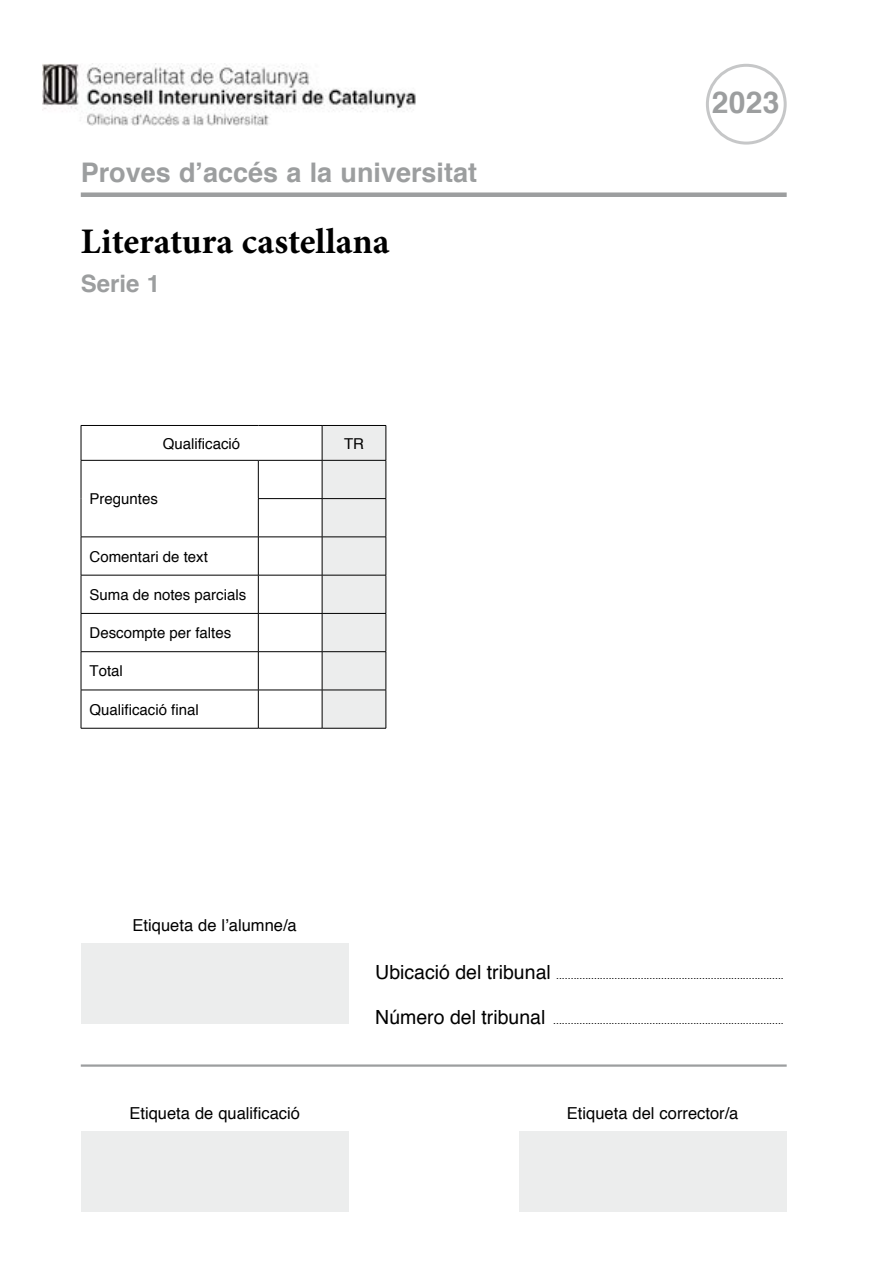
<style>
.page{position:relative;width:893px;height:1263px;background:#fff}
.page>*{position:absolute;margin:0;border:0;box-sizing:border-box;transform-origin:0 0}
.t1{font:700 36px "Minion Pro";color:#000}
.t2{font:700 30px "Helvetica";color:#9c9e9f}
.t3{font:700 27px "Helvetica";color:#9c9e9f}
.t4{font:700 24px "Helvetica";color:#9c9e9f}
.t5{font:16.5px "Helvetica";color:#000}
.t6{font:15px "Helvetica";color:#000}
.t7{font:10.5px "Helvetica";color:#000}
.s1{font-size:19.5px}
</style>
<div class="page">
<div style="left:81px;top:192px;width:706px;height:5px;background:#9c9e9f"></div>
<img style="left:43px;top:64px;width:373px;height:61px">
<div style="left:81px;top:943px;width:268px;height:81px;background:#eceded"></div>
<div style="left:81px;top:1131px;width:268px;height:81px;background:#eceded"></div>
<div style="left:519px;top:1131px;width:268px;height:81px;background:#eceded"></div>
<hr style="left:81px;top:1064px;width:706px;height:3px;background:#9c9e9f">
<svg style="left:82px;top:426px;width:240px;height:302px"></svg>
<div style="left:323px;top:426px;width:63px;height:302px;background:#eceded"></div>
<hr style="left:81px;top:425px;width:177px;height:1px;background:#000">
<hr style="left:81px;top:426px;width:1px;height:34px;background:#000">
<hr style="left:258px;top:425px;width:64px;height:1px;background:#000">
<hr style="left:322px;top:425px;width:64px;height:1px;background:#000">
<hr style="left:322px;top:426px;width:1px;height:34px;background:#000">
<hr style="left:386px;top:426px;width:1px;height:34px;background:#000">
<hr style="left:81px;top:460px;width:177px;height:1px;background:#000">
<hr style="left:81px;top:461px;width:1px;height:38px;background:#000">
<hr style="left:258px;top:460px;width:64px;height:1px;background:#000">
<hr style="left:258px;top:461px;width:1px;height:37px;background:#000">
<hr style="left:322px;top:460px;width:64px;height:1px;background:#000">
<hr style="left:322px;top:461px;width:1px;height:37px;background:#000">
<hr style="left:386px;top:461px;width:1px;height:37px;background:#000">
<hr style="left:81px;top:499px;width:1px;height:38px;background:#000">
<hr style="left:258px;top:498px;width:64px;height:1px;background:#000">
<hr style="left:258px;top:499px;width:1px;height:38px;background:#000">
<hr style="left:322px;top:498px;width:64px;height:1px;background:#000">
<hr style="left:322px;top:499px;width:1px;height:38px;background:#000">
<hr style="left:386px;top:499px;width:1px;height:38px;background:#000">
<hr style="left:81px;top:537px;width:177px;height:1px;background:#000">
<hr style="left:81px;top:537px;width:1px;height:38px;background:#000">
<hr style="left:258px;top:537px;width:64px;height:1px;background:#000">
<hr style="left:258px;top:537px;width:1px;height:38px;background:#000">
<hr style="left:322px;top:537px;width:64px;height:1px;background:#000">
<hr style="left:322px;top:537px;width:1px;height:38px;background:#000">
<hr style="left:386px;top:537px;width:1px;height:38px;background:#000">
<hr style="left:81px;top:575px;width:177px;height:1px;background:#000">
<hr style="left:81px;top:575px;width:1px;height:38px;background:#000">
<hr style="left:258px;top:575px;width:64px;height:1px;background:#000">
<hr style="left:258px;top:575px;width:1px;height:38px;background:#000">
<hr style="left:322px;top:575px;width:64px;height:1px;background:#000">
<hr style="left:322px;top:575px;width:1px;height:38px;background:#000">
<hr style="left:386px;top:575px;width:1px;height:38px;background:#000">
<hr style="left:81px;top:613px;width:177px;height:1px;background:#000">
<hr style="left:81px;top:614px;width:1px;height:37px;background:#000">
<hr style="left:258px;top:613px;width:64px;height:1px;background:#000">
<hr style="left:258px;top:614px;width:1px;height:37px;background:#000">
<hr style="left:322px;top:613px;width:64px;height:1px;background:#000">
<hr style="left:322px;top:614px;width:1px;height:37px;background:#000">
<hr style="left:386px;top:614px;width:1px;height:37px;background:#000">
<hr style="left:81px;top:651px;width:177px;height:1px;background:#000">
<hr style="left:81px;top:652px;width:1px;height:38px;background:#000">
<hr style="left:258px;top:651px;width:64px;height:1px;background:#000">
<hr style="left:258px;top:652px;width:1px;height:38px;background:#000">
<hr style="left:322px;top:651px;width:64px;height:1px;background:#000">
<hr style="left:322px;top:652px;width:1px;height:38px;background:#000">
<hr style="left:386px;top:652px;width:1px;height:38px;background:#000">
<hr style="left:81px;top:690px;width:177px;height:1px;background:#000">
<hr style="left:81px;top:690px;width:1px;height:38px;background:#000">
<hr style="left:258px;top:690px;width:64px;height:1px;background:#000">
<hr style="left:258px;top:690px;width:1px;height:38px;background:#000">
<hr style="left:322px;top:690px;width:64px;height:1px;background:#000">
<hr style="left:322px;top:690px;width:1px;height:38px;background:#000">
<hr style="left:386px;top:690px;width:1px;height:38px;background:#000">
<hr style="left:81px;top:728px;width:177px;height:1px;background:#000">
<hr style="left:258px;top:728px;width:64px;height:1px;background:#000">
<hr style="left:322px;top:728px;width:64px;height:1px;background:#000">
<div style="left:706px;top:64px;width:81px;height:81px;border:3px solid #c6c7c8;border-radius:50%"></div>
<h3 class="t3" style="left:81px;top:151px;width:398px">Proves d’accés a la universitat</h3>
<h1 class="t1" style="left:81px;top:216px;width:310px">Literatura castellana</h1>
<h3 class="t4" style="left:81px;top:264px;width:81px">Serie 1</h3>
<h3 class="t6" style="left:163px;top:432px;width:79px">Qualificació</h3>
<h3 class="t6" style="left:344px;top:432px;width:21px">TR</h3>
<h3 class="t6" style="left:90px;top:487px;width:70px">Preguntes</h3>
<h3 class="t6" style="left:90px;top:545px;width:120px">Comentari de text</h3>
<h3 class="t6" style="left:90px;top:583px;width:158px">Suma de notes parcials</h3>
<h3 class="t6" style="left:90px;top:621px;width:143px">Descompte per faltes</h3>
<h3 class="t6" style="left:90px;top:660px;width:35px">Total</h3>
<h3 class="t6" style="left:90px;top:698px;width:111px">Qualificació final</h3>
<h3 class="t5" style="left:133px;top:912px;width:166px">Etiqueta de l’alumne/a</h3>
<p class="t2" style="left:712px;top:79px;width:69px">2023</p>
<p class="t7" style="left:375px;top:967px;width:410px"><span class="s1">Ubicació del tribunal</span> ..............................................................................</p>
<p class="t7" style="left:375px;top:1012px;width:410px"><span class="s1">Número del tribunal</span> ...............................................................................</p>
<h3 class="t5" style="left:129px;top:1100px;width:172px">Etiqueta de qualificació</h3>
<h3 class="t5" style="left:567px;top:1100px;width:173px">Etiqueta del corrector/a</h3>
</div>
